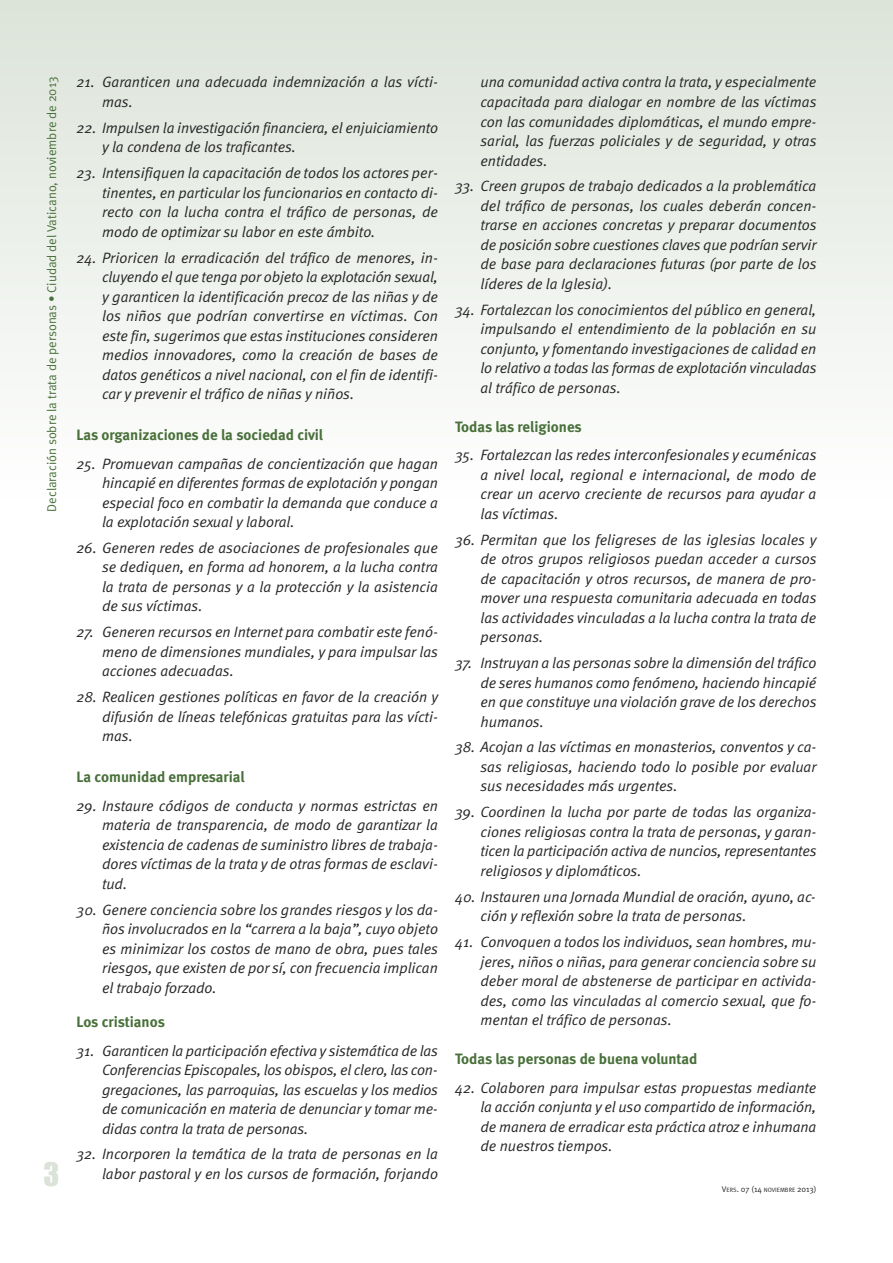
<style>
.page{position:relative;width:893px;height:1263px;background:#fff}
.page>*{position:absolute;margin:0;border:0;box-sizing:border-box;transform-origin:0 0}
.t1{font:30px "Impact";color:#dbe2d8}
.t2{font:italic 15px/19.5px "Meta Normal";color:#272627;text-align:justify}
.t3{font:700 15px "Meta";letter-spacing:-.005em;color:#49703a}
.t4{font:12.75px "Meta Normal";color:#49703a}
.t5{font:8.25px "Meta Normal";color:#272627}
.s1{font-size:6.15px}
</style>
<div class="page">
<div style="left:0;top:0;width:893px;height:507px;background:linear-gradient(to bottom,#dce3d9,#fff)"></div>
<p class="t4" style="left:47px;top:512px;width:437px;rotate:-90deg">Declaración sobre la trata de personas • Ciudad del Vaticano, noviembre de 2013</p>
<h1 class="t1" style="left:44px;top:1158px;width:17px">3</h1>
<p class="t2" style="left:102px;top:74px;width:337px;text-indent:-26px">21. Garanticen una adecuada indemnización a las vícti&shy;mas.</p>
<p class="t2" style="left:102px;top:119px;width:337px;text-indent:-26px">22. Impulsen la investigación financiera, el enjuiciamiento y la condena de los traficantes.</p>
<p class="t2" style="left:102px;top:165px;width:337px;text-indent:-26px">23. Intensifiquen la capacitación de todos los actores per&shy;tinentes, en particular los funcionarios en contacto di&shy;recto con la lucha contra el tráfico de personas, de modo de optimizar su labor en este ámbito.</p>
<p class="t2" style="left:102px;top:249px;width:337px;text-indent:-26px">24. Prioricen la erradicación del tráfico de menores, in&shy;cluyendo el que tenga por objeto la explotación sexual, y garanticen la identificación precoz de las niñas y de los niños que podrían convertirse en víctimas. Con este fin, sugerimos que estas instituciones consideren medios innovadores, como la creación de bases de datos genéticos a nivel nacional, con el fin de identifi&shy;car y prevenir el tráfico de niñas y niños.</p>
<p class="t3" style="left:77px;top:426px;width:248px">Las organizaciones de la sociedad civil</p>
<p class="t2" style="left:102px;top:455px;width:337px;text-indent:-26px">25. Promuevan campañas de concientización que hagan hincapié en diferentes formas de explotación y pongan especial foco en combatir la demanda que conduce a la explotación sexual y laboral.</p>
<p class="t2" style="left:102px;top:539px;width:337px;text-indent:-26px">26. Generen redes de asociaciones de profesionales que se dediquen, en forma ad honorem, a la lucha contra la trata de personas y a la protección y la asistencia de sus víctimas.</p>
<p class="t2" style="left:102px;top:624px;width:338px;text-indent:-26px">27. Generen recursos en Internet para combatir este fenó&shy;meno de dimensiones mundiales, y para impulsar las acciones adecuadas.</p>
<p class="t2" style="left:102px;top:689px;width:338px;text-indent:-26px">28. Realicen gestiones políticas en favor de la creación y difusión de líneas telefónicas gratuitas para las vícti&shy;mas.</p>
<p class="t3" style="left:77px;top:768px;width:170px">La comunidad empresarial</p>
<p class="t2" style="left:102px;top:797px;width:337px;text-indent:-26px">29. Instaure códigos de conducta y normas estrictas en materia de transparencia, de modo de garantizar la existencia de cadenas de suministro libres de trabaja&shy;dores víctimas de la trata y de otras formas de esclavi&shy;tud.</p>
<p class="t2" style="left:102px;top:901px;width:338px;text-indent:-25px">30. Genere conciencia sobre los grandes riesgos y los da&shy;ños involucrados en la “carrera a la baja”, cuyo objeto es minimizar los costos de mano de obra, pues tales riesgos, que existen de por sí, con frecuencia implican el trabajo forzado.</p>
<p class="t3" style="left:77px;top:1013px;width:90px">Los cristianos</p>
<p class="t2" style="left:102px;top:1042px;width:338px;text-indent:-26px">31. Garanticen la participación efectiva y sistemática de las Conferencias Episcopales, los obispos, el clero, las con&shy;gregaciones, las parroquias, las escuelas y los medios de comunicación en materia de denunciar y tomar me&shy;didas contra la trata de personas.</p>
<p class="t2" style="left:77px;top:1146px;width:363px;text-align:right">32. Incorporen la temática de la trata de personas en la labor pastoral y en los cursos de formación, forjando</p>
<p class="t2" style="left:480px;top:74px;width:338px">una comunidad activa contra la trata, y especialmente capacitada para dialogar en nombre de las víctimas con las comunidades diplomáticas, el mundo empre&shy;sarial, las fuerzas policiales y de seguridad, y otras entidades.</p>
<p class="t2" style="left:480px;top:178px;width:338px;text-indent:-26px">33. Creen grupos de trabajo dedicados a la problemática del tráfico de personas, los cuales deberán concen&shy;trarse en acciones concretas y preparar documentos de posición sobre cuestiones claves que podrían servir de base para declaraciones futuras (por parte de los líderes de la Iglesia).</p>
<p class="t2" style="left:480px;top:301px;width:338px;text-indent:-26px">34. Fortalezcan los conocimientos del público en general, impulsando el entendimiento de la población en su conjunto, y fomentando investigaciones de calidad en lo relativo a todas las formas de explotación vinculadas al tráfico de personas.</p>
<p class="t3" style="left:455px;top:418px;width:128px">Todas las religiones</p>
<p class="t2" style="left:480px;top:447px;width:338px;text-indent:-26px">35. Fortalezcan las redes interconfesionales y ecuménicas a nivel local, regional e internacional, de modo de crear un acervo creciente de recursos para ayudar a las víctimas.</p>
<p class="t2" style="left:480px;top:531px;width:338px;text-indent:-26px">36. Permitan que los feligreses de las iglesias locales y de otros grupos religiosos puedan acceder a cursos de capacitación y otros recursos, de manera de pro&shy;mover una respuesta comunitaria adecuada en todas las actividades vinculadas a la lucha contra la trata de personas.</p>
<p class="t2" style="left:480px;top:654px;width:338px;text-indent:-26px">37. Instruyan a las personas sobre la dimensión del tráfico de seres humanos como fenómeno, haciendo hincapié en que constituye una violación grave de los derechos humanos.</p>
<p class="t2" style="left:480px;top:739px;width:338px;text-indent:-26px">38. Acojan a las víctimas en monasterios, conventos y ca&shy;sas religiosas, haciendo todo lo posible por evaluar sus necesidades más urgentes.</p>
<p class="t2" style="left:480px;top:804px;width:338px;text-indent:-26px">39. Coordinen la lucha por parte de todas las organiza&shy;ciones religiosas contra la trata de personas, y garan&shy;ticen la participación activa de nuncios, representantes religiosos y diplomáticos.</p>
<p class="t2" style="left:480px;top:888px;width:337px;text-indent:-26px">40. Instauren una Jornada Mundial de oración, ayuno, ac&shy;ción y reflexión sobre la trata de personas.</p>
<p class="t2" style="left:480px;top:933px;width:337px;text-indent:-26px">41. Convoquen a todos los individuos, sean hombres, mu&shy;jeres, niños o niñas, para generar conciencia sobre su deber moral de abstenerse de participar en activida&shy;des, como las vinculadas al comercio sexual, que fo&shy;mentan el tráfico de personas.</p>
<p class="t3" style="left:455px;top:1050px;width:244px">Todas las personas de buena voluntad</p>
<p class="t2" style="left:480px;top:1079px;width:337px;text-indent:-26px">42. Colaboren para impulsar estas propuestas mediante la acción conjunta y el uso compartido de información, de manera de erradicar esta práctica atroz e inhumana de nuestros tiempos.</p>
<p class="t5" style="left:722px;top:1187px;width:96px">V<span class="s1">ERS</span>. 07 (14 <span class="s1">NOVIEMBRE</span> 2013)</p>
</div>
